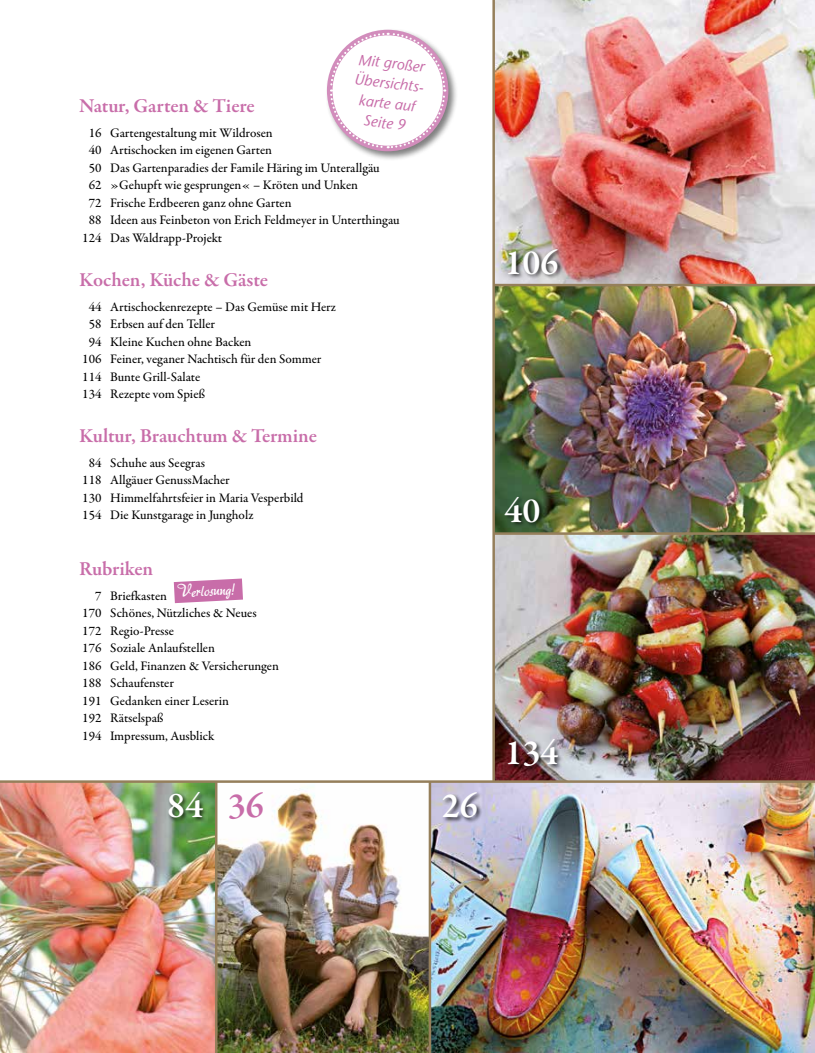
<style>
.page{position:relative;width:815px;height:1053px;background:#fff}
.page>*{position:absolute;margin:0;border:0;box-sizing:border-box;transform-origin:0 0}
.t1{font:600 36.25px "Garamond Premr Pro";color:#fff}
.t2{font:600 20px "Garamond Premr Pro";letter-spacing:-.01em;color:#c86da9}
.t3{font:italic 15px/20px "Stone Sans";color:#c86da9;text-align:center}
.t4{font:15px "aka Dora";color:#fff}
.t5{font:500 13.12px/17.5px "Garamond Premr Pro";color:#000}
.s1{color:#c86da9}
</style>
<div class="page">
<img style="left:495px;top:0;width:320px;height:284px">
<img style="left:217px;top:782px;width:212px;height:270px">
<img style="left:431px;top:782px;width:384px;height:270px">
<img style="left:0;top:782px;width:215px;height:270px">
<img style="left:495px;top:535px;width:320px;height:245px">
<img style="left:495px;top:286px;width:320px;height:246px">
<hr style="left:492px;top:0;width:3px;height:781px;background:#957f5b">
<hr style="left:215px;top:781px;width:2px;height:271px;background:#957f5b">
<hr style="left:429px;top:781px;width:2px;height:271px;background:#957f5b">
<hr style="left:0;top:780px;width:815px;height:2px;background:#957f5b">
<hr style="left:494px;top:284px;width:321px;height:2px;background:#957f5b">
<hr style="left:494px;top:532px;width:321px;height:3px;background:#957f5b">
<div style="left:167px;top:790px;width:42px;height:33px;background:#000;opacity:.75"></div>
<div style="left:442px;top:790px;width:41px;height:33px;background:#000;opacity:.75"></div>
<div style="left:507px;top:737px;width:57px;height:34px;background:#000;opacity:.75"></div>
<div style="left:503px;top:495px;width:42px;height:33px;background:#000;opacity:.75"></div>
<div style="left:507px;top:247px;width:56px;height:32px;background:#000;opacity:.75"></div>
<div style="left:325px;top:28px;width:134px;height:133px;background:#000;opacity:.5"></div>
<svg style="left:329px;top:32px;width:117px;height:117px"></svg>
<svg style="left:174px;top:578px;width:69px;height:25px;background:#d185b7"></svg>
<p class="t3" style="left:357px;top:49px;width:74px;rotate:6deg">Mit großer<br>Übersichts&shy;karte auf<br>Seite 9</p>
<h2 class="t2" style="left:79px;top:93px;width:177px">Natur, Garten &amp; Tiere</h2>
<p class="t5" style="left:89px;top:124px;width:185px">16 Gartengestaltung mit Wildrosen</p>
<p class="t5" style="left:89px;top:142px;width:185px">40 Artischocken im eigenen Garten</p>
<p class="t5" style="left:89px;top:159px;width:293px">50 Das Gartenparadies der Famile Häring im Unterallgäu</p>
<p class="t5" style="left:89px;top:177px;width:271px">62 »Gehupft wie gesprungen« – Kröten und Unken</p>
<p class="t5" style="left:89px;top:194px;width:204px">72 Frische Erdbeeren ganz ohne Garten</p>
<p class="t5" style="left:89px;top:212px;width:313px">88 Ideen aus Feinbeton von Erich Feldmeyer in Unterthingau</p>
<p class="t5" style="left:82px;top:229px;width:141px">124 Das Waldrapp-Projekt</p>
<h2 class="t2" style="left:79px;top:267px;width:191px">Kochen, Küche &amp; Gäste</h2>
<p class="t5" style="left:89px;top:298px;width:249px">44 Artischockenrezepte – Das Gemüse mit Herz</p>
<p class="t5" style="left:89px;top:315px;width:128px">58 Erbsen auf den Teller</p>
<p class="t5" style="left:89px;top:333px;width:164px">94 Kleine Kuchen ohne Backen</p>
<p class="t5" style="left:82px;top:350px;width:241px">106 Feiner, veganer Nachtisch für den Sommer</p>
<p class="t5" style="left:82px;top:368px;width:119px">114 Bunte Grill-Salate</p>
<p class="t5" style="left:82px;top:385px;width:124px">134 Rezepte vom Spieß</p>
<h2 class="t2" style="left:79px;top:423px;width:240px">Kultur, Brauchtum &amp; Termine</h2>
<p class="t5" style="left:82px;top:454px;width:223px;text-indent:6px">84 Schuhe aus Seegras<br>118 Allgäuer GenussMacher<br>130 Himmelfahrtsfeier in Maria Vesperbild<br>154 Die Kunstgarage in Jungholz</p>
<h2 class="t2" style="left:79px;top:556px;width:76px">Rubriken</h2>
<p class="t5" style="left:82px;top:587px;width:198px;text-indent:13px">7 Briefkasten<br>170 Schönes, Nützliches &amp; Neues<br>172 Regio-Presse<br>176 Soziale Anlaufstellen<br>186 Geld, Finanzen &amp; Versicherungen<br>188 Schaufenster<br>191 Gedanken einer Leserin<br>192 Rätselspaß<br>194 Impressum, Ausblick</p>
<p class="t4" style="left:178px;top:582px;width:59px;rotate:-3deg">Verlosung!</p>
<h1 class="t1" style="left:167px;top:783px;width:98px">84 <span class="s1">36</span></h1>
<h1 class="t1" style="left:442px;top:783px;width:38px">26</h1>
<h1 class="t1" style="left:504px;top:240px;width:56px">106</h1>
<h1 class="t1" style="left:504px;top:488px;width:38px">40</h1>
<h1 class="t1" style="left:504px;top:730px;width:56px">134</h1>
</div>
